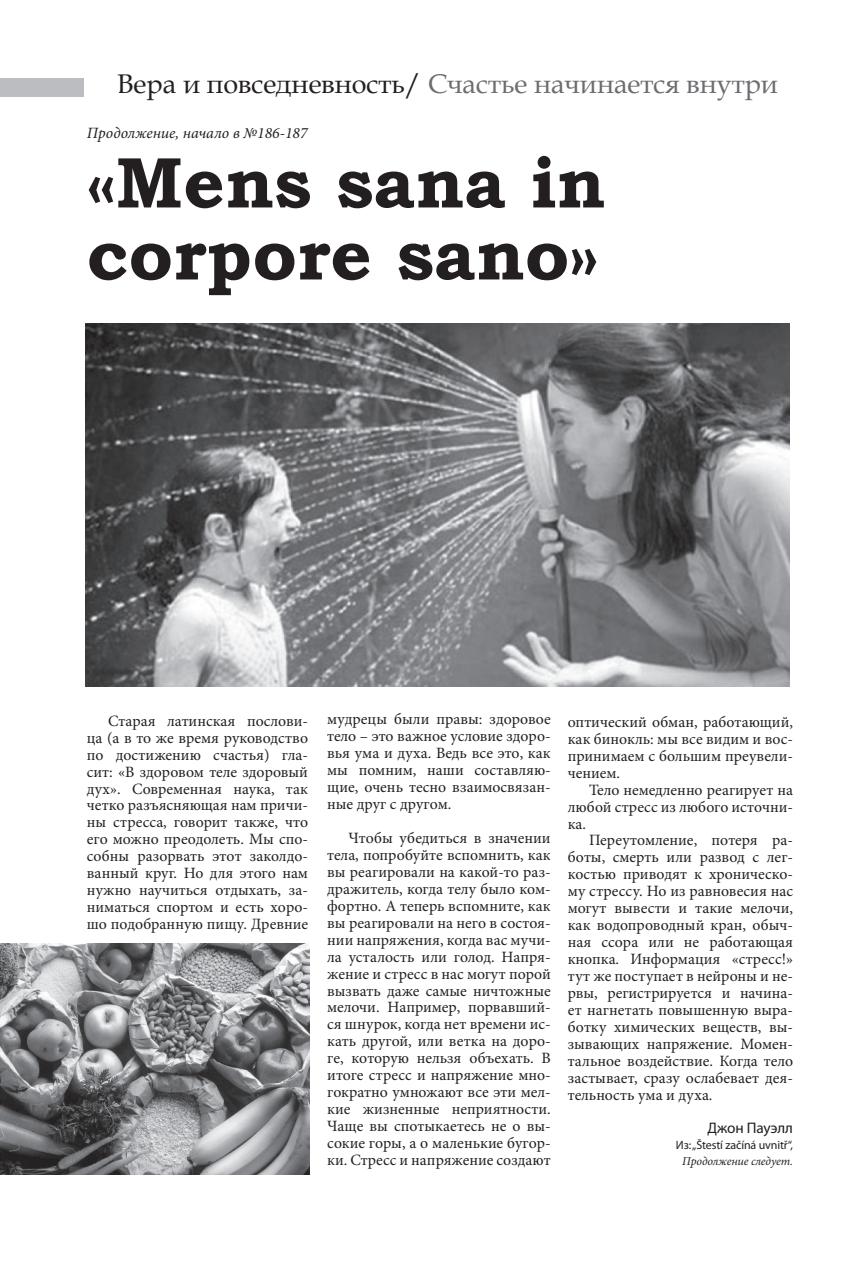
<style>
.page{position:relative;width:851px;height:1263px;background:#fff}
.page>*{position:absolute;margin:0;border:0;box-sizing:border-box;transform-origin:0 0}
.t1{font:700 72px/72px "Bookman Old Style";color:#231f20}
.t2{font:27px "Book Antiqua";color:#6c6d70}
.t3{font:15.75px/17px "Minion Pro";color:#231f20;text-align:justify}
.t4{font:italic 15.75px "Minion Pro";color:#231f20}
.t5{font:15.3px "Myriad Pro";letter-spacing:-.01em;color:#231f20}
.t6{font:12px "Myriad Pro";letter-spacing:-.01em;color:#231f20}
.t7{font:italic 12px "Minion Pro";letter-spacing:-.01em;color:#231f20}
.s1{color:#231f20}
</style>
<div class="page">
<div style="left:0;top:78px;width:83px;height:18px;background:#bcbdc0"></div>
<img style="left:86px;top:324px;width:703px;height:363px">
<img style="left:1px;top:943px;width:308px;height:232px">
<h2 class="t2" style="left:117px;top:65px;width:662px"><span class="s1">Вера и повседневность/</span> Счастье начинается внутри</h2>
<p class="t4" style="left:87px;top:122px;width:222px">Продолжение, начало в №186-187</p>
<h1 class="t1" style="left:87px;top:146px;width:520px">«Mens sana in corpore sano»</h1>
<p class="t3" style="left:87px;top:712px;width:223px;text-indent:21px">Старая латинская послови&shy;ца (а в то же время руководство по достижению счастья) гла&shy;сит: «В здоровом теле здоровый дух». Современная наука, так четко разъясняющая нам причи&shy;ны стресса, говорит также, что его можно преодолеть. Мы спо&shy;собны разорвать этот заколдо&shy;ванный круг. Но для этого нам нужно научиться отдыхать, за&shy;ниматься спортом и есть хоро&shy;шо подобранную пищу. Древние</p>
<p class="t3" style="left:327px;top:711px;width:225px">мудрецы были правы: здоровое тело – это важное условие здоро&shy;вья ума и духа. Ведь все это, как мы помним, наши составляю&shy;щие, очень тесно взаимосвязан&shy;ные друг с другом.</p>
<p class="t3" style="left:327px;top:829px;width:225px;text-indent:21px">Чтобы убедиться в значении тела, попробуйте вспомнить, как вы реагировали на какой-то раз&shy;дражитель, когда телу было ком&shy;фортно. А теперь вспомните, как вы реагировали на него в состоя&shy;нии напряжения, когда вас мучи&shy;ла усталость или голод. Напря&shy;жение и стресс в нас могут порой вызвать даже самые ничтожные мелочи. Например, порвавший&shy;ся шнурок, когда нет времени ис&shy;кать другой, или ветка на доро&shy;ге, которую нельзя объехать. В итоге стресс и напряжение мно&shy;гократно умножают все эти мел&shy;кие жизненные неприятности.<br>Чаще вы спотыкаетесь не о вы&shy;сокие горы, а о маленькие бугор&shy;ки. Стресс и напряжение создают</p>
<p class="t3" style="left:567px;top:713px;width:227px">оптический обман, работающий, как бинокль: мы все видим и вос&shy;принимаем с большим преувели&shy;чением.</p>
<p class="t3" style="left:567px;top:781px;width:227px;text-indent:21px">Тело немедленно реагирует на любой стресс из любого источни&shy;ка.</p>
<p class="t3" style="left:567px;top:832px;width:227px;text-indent:21px">Переутомление, потеря ра&shy;боты, смерть или развод с лег&shy;костью приводят к хроническо&shy;му стрессу. Но из равновесия нас могут вывести и такие мелочи, как водопроводный кран, обыч&shy;ная ссора или не работающая кнопка. Информация «стресс!» тут же поступает в нейроны и не&shy;рвы, регистрируется и начина&shy;ет нагнетать повышенную выра&shy;ботку химических веществ, вы&shy;зывающих напряжение. Момен&shy;тальное воздействие. Когда тело застывает, сразу ослабевает дея&shy;тельность ума и духа.</p>
<p class="t5" style="left:707px;top:1118px;width:87px">Джон Пауэлл</p>
<p class="t6" style="left:675px;top:1137px;width:119px">Из: „Štestí začíná uvnitř“,</p>
<p class="t7" style="left:682px;top:1153px;width:112px">Продолжение следует.</p>
</div>
